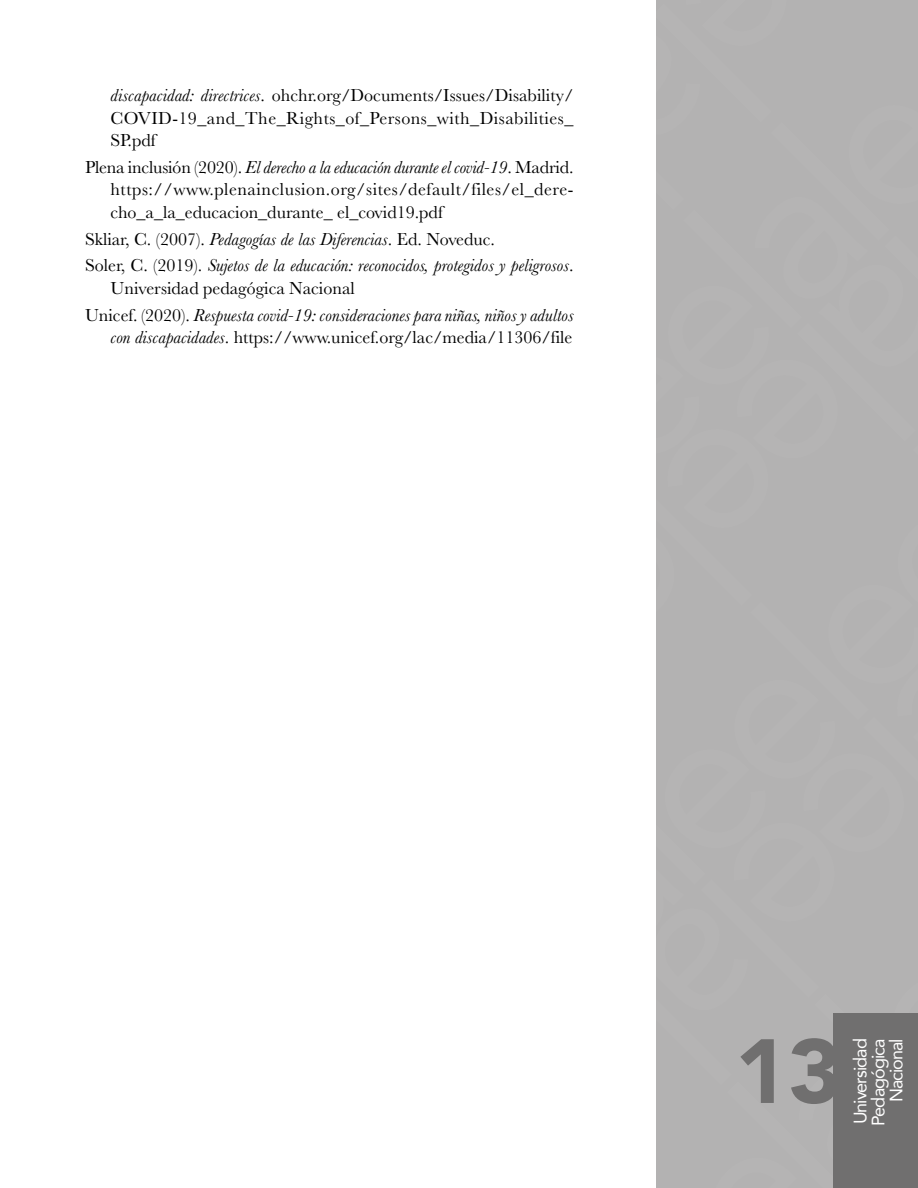
<style>
.page{position:relative;width:918px;height:1188px;background:#fff}
.page>*{position:absolute;margin:0;border:0;box-sizing:border-box;transform-origin:0 0}
.t1{font:900 90px "Avenir";color:#706f6f}
.t2{font:18px/22.5px "Baskerville";color:#000;text-align:justify}
.t3{font:italic 18px/26.7px "Baskerville";color:#000}
.t4{font:18px/18px "Avenir";letter-spacing:-.05em;color:#fff;text-align:right}
.s1{font-style:italic}
.s2{font-style:normal}
</style>
<div class="page">
<div style="left:657px;top:0;width:261px;height:1188px;background:#b3b2b2"></div>
<div style="left:833px;top:1013px;width:85px;height:175px;background:#706f6f"></div>
<p class="t2" style="left:111px;top:84px;width:464px"><span class="s1">discapacidad: directrices</span>. ohchr.org/Documents/Issues/Disability/ COVID-19_and_The_Rights_of_Persons_with_Disabilities_ SP.pdf</p>
<p class="t2" style="left:111px;top:156px;width:464px;text-indent:-26px">Plena inclusión (2020). <span class="s1">El derecho a la educación durante el covid-19</span>. Madrid. https://www.plenainclusion.org/sites/default/files/el_dere&shy;cho_a_la_educacion_durante_ el_covid19.pdf</p>
<p class="t3" style="left:85px;top:226px;width:490px"><span class="s2">Skliar, C. (2007).</span> Pedagogías de las Diferencias<span class="s2">. Ed. Noveduc.<br>Soler, C. (2019).</span> Sujetos de la educación: reconocidos, protegidos y peligrosos<span class="s2">.</span></p>
<p class="t3" style="left:85px;top:275px;width:490px;text-indent:26px"><span class="s2">Universidad pedagógica Nacional<br>Unicef. (2020).</span> Respuesta covid-19: consideraciones para niñas, niños y adultos</p>
<p class="t2" style="left:111px;top:326px;width:463px"><span class="s1">con discapacidades</span>. https://www.unicef.org/lac/media/11306/file</p>
<h1 class="t1" style="left:735px;top:995px;width:108px">13</h1>
<p class="t4" style="left:851px;top:1126px;width:89px;rotate:-90deg">Universidad<br>Pedagógica<br>Nacional</p>
</div>
